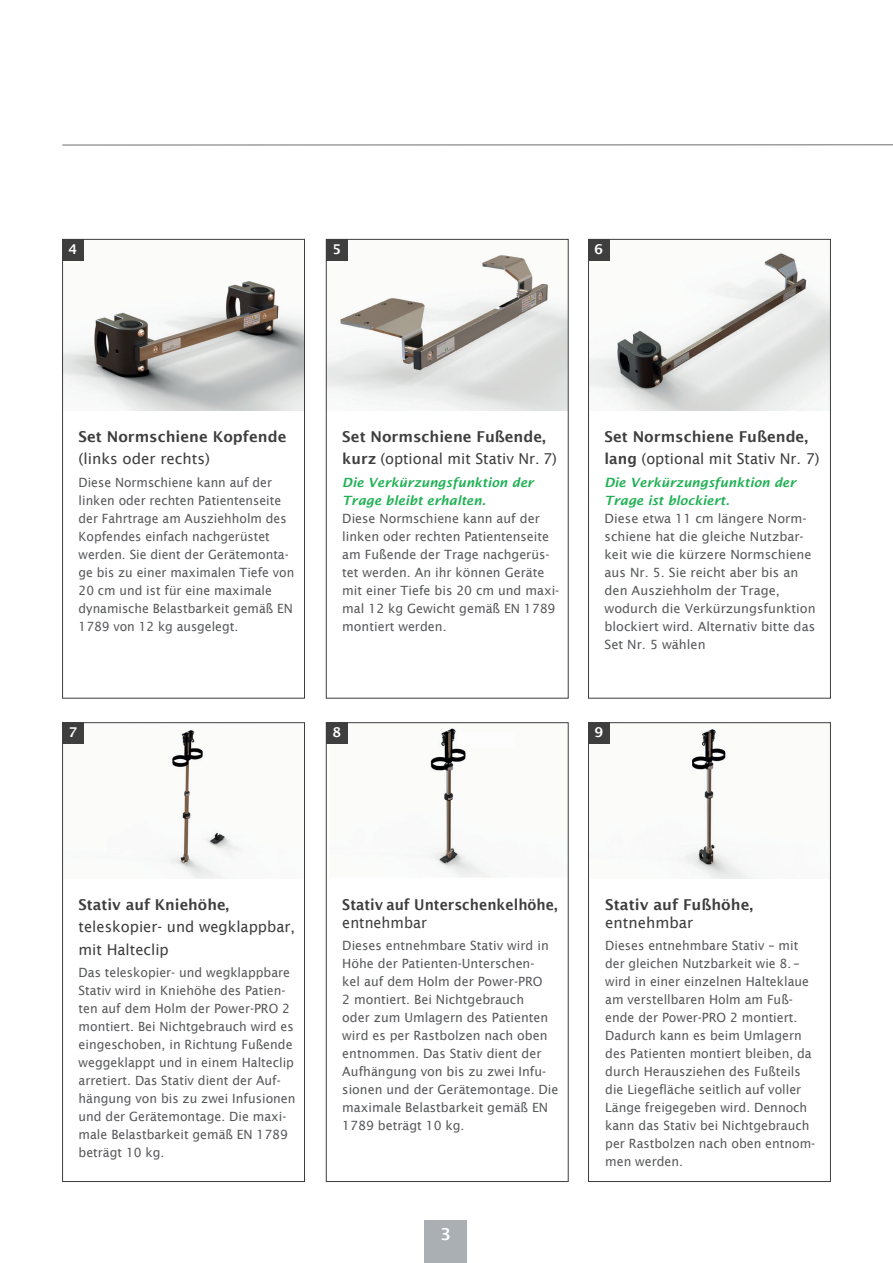
<style>
.page{position:relative;width:893px;height:1263px;background:#fff}
.page>*{position:absolute;margin:0;border:0;box-sizing:border-box;transform-origin:0 0}
.t1{font:600 16.5px "Lucida Sans";color:#fff}
.t2{font:600 15px/22.5px "Lucida Sans";color:#3e3e3f}
.t3{font:15px/22.5px "Lucida Sans";color:#3e3e3f}
.t4{font:600 15px "Lucida Sans";color:#3e3e3f;scale:.94 1}
.t5{font:15px "Lucida Sans";color:#3e3e3f;scale:.96 1}
.t6{font:600 13.5px "Lucida Sans";color:#fff}
.t7{font:12.75px/18px "Lucida Sans";color:#57585a}
.t8{font:12.75px/18px "Lucida Sans";color:#57585a;scale:.96 1}
.t9{font:italic 600 12.75px/18px "Lucida Sans";color:#22b255}
.s1{font-weight:400}
</style>
<div class="page">
<img style="left:609px;top:724px;width:143px;height:154px">
<img style="left:155px;top:730px;width:87px;height:148px">
<img style="left:347px;top:724px;width:144px;height:153px">
<img style="left:590px;top:241px;width:239px;height:169px">
<img style="left:64px;top:260px;width:239px;height:150px">
<img style="left:328px;top:241px;width:238px;height:169px">
<img style="left:459px;top:733px;width:32px;height:15px">
<div style="left:425px;top:1220px;width:42px;height:43px;background:#a9afb2"></div>
<hr style="left:62px;top:145px;width:831px;height:1px;background:#6c6d70">
<div style="left:62px;top:239px;width:22px;height:21px;background:#3e3e3f"></div>
<div style="left:588px;top:239px;width:21px;height:21px;background:#3e3e3f"></div>
<div style="left:326px;top:239px;width:21px;height:21px;background:#3e3e3f"></div>
<div style="left:588px;top:722px;width:21px;height:22px;background:#3e3e3f"></div>
<div style="left:326px;top:722px;width:21px;height:22px;background:#3e3e3f"></div>
<div style="left:62px;top:722px;width:22px;height:22px;background:#3e3e3f"></div>
<div style="left:62px;top:239px;width:243px;height:459px;border:1px solid #3e3e3f"></div>
<div style="left:588px;top:239px;width:243px;height:459px;border:1px solid #3e3e3f"></div>
<div style="left:326px;top:239px;width:242px;height:459px;border:1px solid #3e3e3f"></div>
<div style="left:588px;top:722px;width:243px;height:460px;border:1px solid #3e3e3f"></div>
<div style="left:326px;top:722px;width:242px;height:460px;border:1px solid #3e3e3f"></div>
<div style="left:62px;top:722px;width:243px;height:460px;border:1px solid #3e3e3f"></div>
<p class="t6" style="left:69px;top:242px;width:10px">4</p>
<p class="t6" style="left:332px;top:242px;width:10px">5</p>
<p class="t6" style="left:595px;top:242px;width:10px">6</p>
<p class="t2" style="left:79px;top:425px;width:209px">Set Normschiene Kopfende</p>
<p class="t3" style="left:79px;top:448px;width:133px">(links oder rechts)</p>
<p class="t8" style="left:79px;top:473px;width:226px">Diese Normschiene kann auf der linken oder rechten Patientenseite der Fahrtrage am Ausziehholm des<br>Kopfendes einfach nachgerüstet werden. Sie dient der Gerätemonta&shy;ge bis zu einer maximalen Tiefe von<br>20 cm und ist für eine maximale dynamische Belastbarkeit gemäß EN<br>1789 von 12 kg ausgelegt.</p>
<p class="t2" style="left:342px;top:425px;width:216px">Set Normschiene Fußende, kurz <span class="s1">(optional mit Stativ Nr. 7)</span></p>
<p class="t9" style="left:342px;top:473px;width:193px">Die Verkürzungsfunktion der<br>Trage bleibt erhalten.</p>
<p class="t7" style="left:342px;top:509px;width:219px">Diese Normschiene kann auf der linken oder rechten Patientenseite am Fußende der Trage nachgerüs&shy;tet werden. An ihr können Geräte mit einer Tiefe bis 20 cm und maxi&shy;mal 12 kg Gewicht gemäß EN 1789 montiert werden.</p>
<p class="t6" style="left:69px;top:725px;width:10px">7</p>
<p class="t6" style="left:332px;top:725px;width:10px">8</p>
<p class="t2" style="left:604px;top:425px;width:217px">Set Normschiene Fußende, lang <span class="s1">(optional mit Stativ Nr. 7)</span></p>
<p class="t9" style="left:604px;top:473px;width:193px">Die Verkürzungsfunktion der<br>Trage ist blockiert.</p>
<p class="t7" style="left:604px;top:509px;width:213px">Diese etwa 11 cm längere Norm&shy;schiene hat die gleiche Nutzbar&shy;keit wie die kürzere Normschiene aus Nr. 5. Sie reicht aber bis an den Ausziehholm der Trage, wodurch die Verkürzungsfunktion blockiert wird. Alternativ bitte das<br>Set Nr. 5 wählen</p>
<p class="t6" style="left:595px;top:725px;width:10px">9</p>
<p class="t2" style="left:79px;top:893px;width:152px">Stativ auf Kniehöhe,</p>
<p class="t3" style="left:79px;top:916px;width:218px">teleskopier- und wegklappbar, mit Halteclip</p>
<p class="t7" style="left:79px;top:964px;width:218px">Das teleskopier- und wegklappbare<br>Stativ wird in Kniehöhe des Patien&shy;ten auf dem Holm der Power-PRO 2 montiert. Bei Nichtgebrauch wird es eingeschoben, in Richtung Fußende weggeklappt und in einem Halteclip arretiert. Das Stativ dient der Auf&shy;hängung von bis zu zwei Infusionen und der Gerätemontage. Die maxi&shy;male Belastbarkeit gemäß EN 1789 beträgt 10 kg.</p>
<p class="t4" style="left:342px;top:896px;width:231px">Stativ auf Unterschenkelhöhe,</p>
<p class="t5" style="left:342px;top:914px;width:90px">entnehmbar</p>
<p class="t7" style="left:342px;top:937px;width:218px">Dieses entnehmbare Stativ wird in<br>Höhe der Patienten-Unterschen-<br>kel auf dem Holm der Power-PRO<br>2 montiert. Bei Nichtgebrauch<br>oder zum Umlagern des Patienten wird es per Rastbolzen nach oben entnommen. Das Stativ dient der<br>Aufhängung von bis zu zwei Infu&shy;sionen und der Gerätemontage. Die maximale Belastbarkeit gemäß EN<br>1789 beträgt 10 kg.</p>
<p class="t1" style="left:441px;top:1224px;width:12px">3</p>
<p class="t2" style="left:605px;top:893px;width:149px">Stativ auf Fußhöhe,</p>
<p class="t3" style="left:605px;top:911px;width:90px">entnehmbar</p>
<p class="t7" style="left:605px;top:937px;width:212px">Dieses entnehmbare Stativ – mit der gleichen Nutzbarkeit wie 8. – wird in einer einzelnen Halteklaue am verstellbaren Holm am Fuß&shy;ende der Power-PRO 2 montiert.<br>Dadurch kann es beim Umlagern des Patienten montiert bleiben, da durch Herausziehen des Fußteils die Liegefläche seitlich auf voller<br>Länge freigegeben wird. Dennoch kann das Stativ bei Nichtgebrauch per Rastbolzen nach oben entnom&shy;men werden.</p>
</div>
